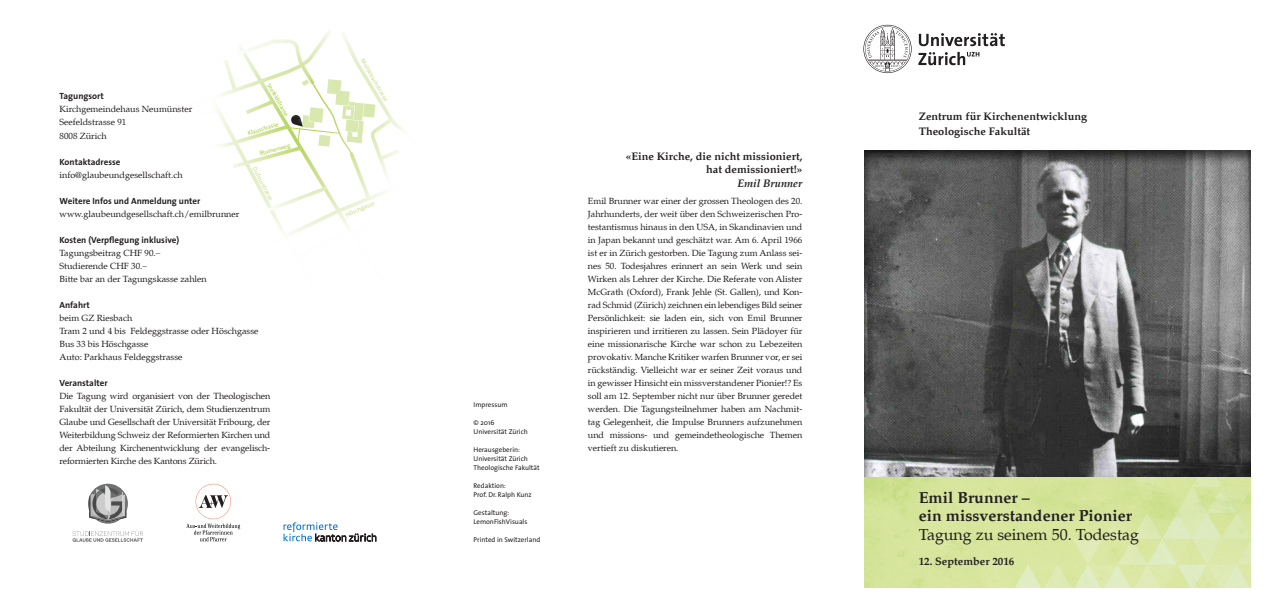
<style>
.page{position:relative;width:1276px;height:613px;background:#fff}
.page>*{position:absolute;margin:0;border:0;box-sizing:border-box;transform-origin:0 0}
.t1{font:700 16px/18px "Palatino LT";color:#231f20}
.t2{font:16px "Palatino LT";color:#231f20}
.t3{font:700 11px/15px "Palatino LT";color:#231f20}
.t4{font:italic 700 11px "Palatino LT";color:#231f20}
.t5{font:9px/13px "Palatino LT";color:#231f20}
.t6{font:700 9px "The Sans";color:#231f20}
.t7{font:7px/9px "The Sans";color:#231f20}
.t8{font:6px "The Sans";color:#c8de88}
.t9{font:6px "The Sans";color:#a6ce39}
</style>
<div class="page">
<img style="left:865px;top:476px;width:385px;height:111px">
<div style="left:864px;top:149px;width:387px;height:327px;background:#231f20;opacity:.75"></div>
<svg style="left:186px;top:483px;width:54px;height:58px"></svg>
<svg style="left:283px;top:522px;width:93px;height:19px"></svg>
<svg style="left:72px;top:530px;width:71px;height:11px"></svg>
<svg style="left:88px;top:483px;width:40px;height:40px"></svg>
<svg style="left:216px;top:30px;width:189px;height:206px"></svg>
<svg style="left:863px;top:25px;width:142px;height:48px"></svg>
<p class="t9" style="left:273px;top:81px;width:39px;rotate:60deg">Seefeldstrasse</p>
<p class="t6" style="left:60px;top:89px;width:46px">Tagungsort</p>
<p class="t5" style="left:60px;top:103px;width:134px">Kirchgemeindehaus Neumünster<br>Seefeldstrasse 91<br>8008 Zürich</p>
<p class="t6" style="left:60px;top:154px;width:62px">Kontaktadresse</p>
<p class="t5" style="left:60px;top:168px;width:125px">info@glaubeundgesellschaft.ch</p>
<p class="t6" style="left:60px;top:193px;width:142px">Weitere Infos und Anmeldung unter</p>
<p class="t5" style="left:60px;top:207px;width:181px">www.glaubeundgesellschaft.ch/emilbrunner</p>
<p class="t6" style="left:60px;top:232px;width:121px">Kosten (Verpflegung inklusive)</p>
<p class="t5" style="left:60px;top:246px;width:149px">Tagungsbeitrag CHF 90.–<br>Studierende CHF 30.–<br>Bitte bar an der Tagungskasse zahlen</p>
<p class="t6" style="left:60px;top:297px;width:32px">Anfahrt</p>
<p class="t5" style="left:60px;top:311px;width:200px">beim GZ Riesbach<br>Tram 2 und 4 bis Feldeggstrasse oder Höschgasse<br>Bus 33 bis Höschgasse<br>Auto: Parkhaus Feldeggstrasse</p>
<p class="t6" style="left:60px;top:375px;width:50px">Veranstalter</p>
<p class="t5" style="left:60px;top:389px;width:212px;text-align:justify">Die Tagung wird organisiert von der Theologischen Fakultät der Universität Zürich, dem Studienzentrum Glaube und Gesellschaft der Universität Fribourg, der Weiterbildung Schweiz der Reformierten Kirchen und der Abteilung Kirchenentwicklung der evangelisch&shy;reformierten Kirche des Kantons Zürich.</p>
<p class="t9" style="left:246px;top:128px;width:34px;rotate:-17deg">Klausstrasse</p>
<p class="t9" style="left:259px;top:148px;width:33px;rotate:-15deg">Blumenweg</p>
<p class="t8" style="left:259px;top:165px;width:38px;rotate:62deg">Dufourstrasse</p>
<p class="t8" style="left:367px;top:57px;width:49px;rotate:60deg">Mühlebachstrasse</p>
<p class="t8" style="left:344px;top:210px;width:32px;rotate:-22deg">Höschgasse</p>
<p class="t7" style="left:473px;top:399px;width:35px">Impressum</p>
<p class="t7" style="left:473px;top:417px;width:56px">© 2016<br>Universität Zürich</p>
<p class="t7" style="left:473px;top:444px;width:68px">Herausgeberin:<br>Universität Zürich<br>Theologische Fakultät</p>
<p class="t7" style="left:473px;top:480px;width:60px">Redaktion:<br>Prof. Dr. Ralph Kunz</p>
<p class="t7" style="left:473px;top:507px;width:55px">Gestaltung:<br>LemonFishVisuals</p>
<p class="t7" style="left:473px;top:534px;width:68px">Printed in Switzerland</p>
<p class="t3" style="left:626px;top:149px;width:178px;line-height:13px;text-align:right">«Eine Kirche, die nicht missioniert, hat demissioniert!»</p>
<p class="t4" style="left:737px;top:177px;width:67px">Emil Brunner</p>
<p class="t5" style="left:588px;top:194px;width:216px;text-align:justify">Emil Brunner war einer der grossen Theologen des 20.<br>Jahrhunderts, der weit über den Schweizerischen Pro&shy;testantismus hinaus in den USA, in Skandinavien und in Japan bekannt und geschätzt war. Am 6. April 1966 ist er in Zürich gestorben. Die Tagung zum Anlass sei&shy;nes 50. Todesjahres erinnert an sein Werk und sein Wirken als Lehrer der Kirche. Die Referate von Alister McGrath (Oxford), Frank Jehle (St. Gallen), und Kon&shy;rad Schmid (Zürich) zeichnen ein lebendiges Bild seiner Persönlichkeit: sie laden ein, sich von Emil Brunner inspirieren und irritieren zu lassen. Sein Plädoyer für eine missionarische Kirche war schon zu Lebezeiten provokativ. Manche Kritiker warfen Brunner vor, er sei rückständig. Vielleicht war er seiner Zeit voraus und in gewisser Hinsicht ein missverstandener Pionier!? Es soll am 12. September nicht nur über Brunner geredet werden. Die Tagungsteilnehmer haben am Nachmit&shy;tag Gelegenheit, die Impulse Brunners aufzunehmen und missions- und gemeindetheologische Themen vertieft zu diskutieren.</p>
<p class="t3" style="left:918px;top:109px;width:170px">Zentrum für Kirchenentwicklung<br>Theologische Fakultät</p>
<h1 class="t1" style="left:918px;top:489px;width:215px">Emil Brunner –<br>ein missverstandener Pionier</h1>
<h1 class="t2" style="left:918px;top:524px;width:222px">Tagung zu seinem 50. Todestag</h1>
<p class="t3" style="left:918px;top:553px;width:97px">12. September 2016</p>
</div>
